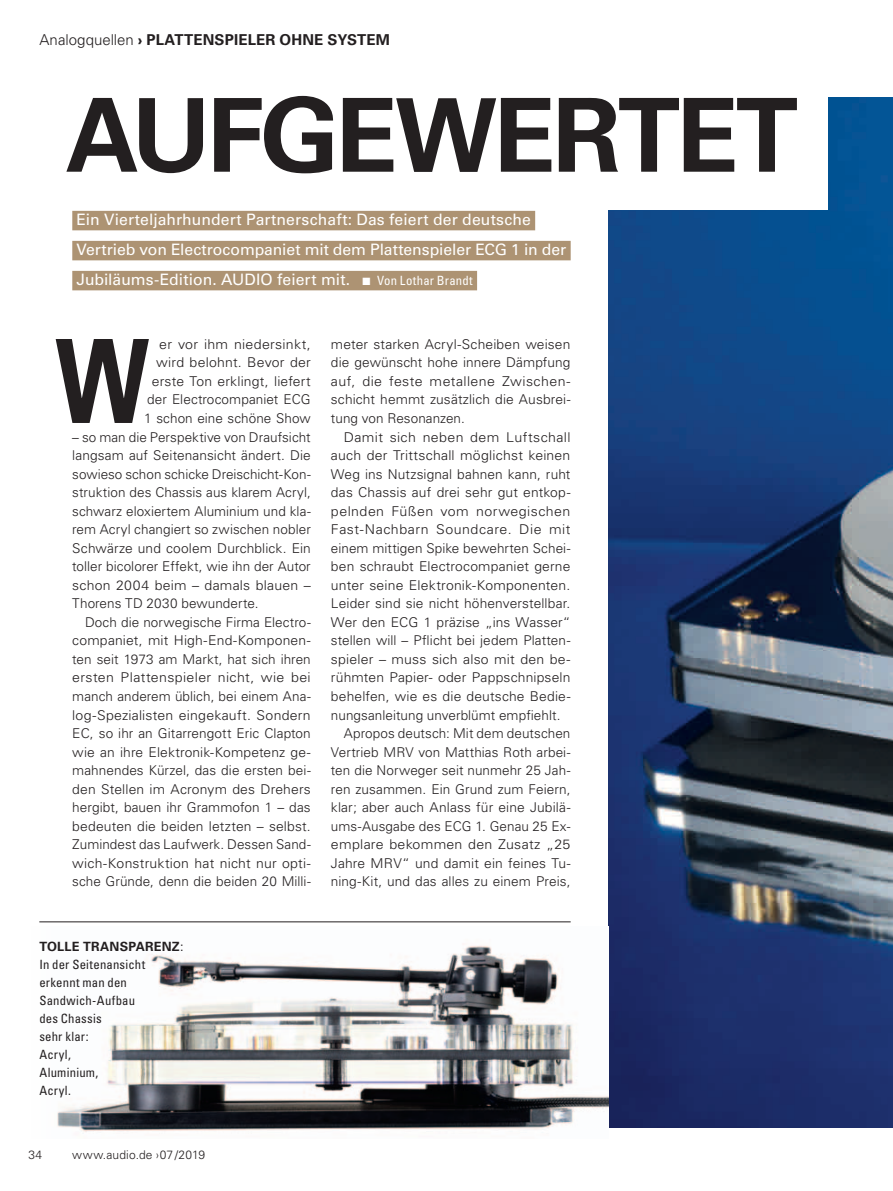
<style>
.page{position:relative;width:893px;height:1191px;background:#fff}
.page>*{position:absolute;margin:0;border:0;box-sizing:border-box;transform-origin:0 0}
.t1{font:700 102px "Univers LT Std";letter-spacing:-.035em;color:#231f20}
.t2{font:15.75px/30px "Univers LT Std";color:#fff}
.t3{font:700 15px "Univers LT Std";letter-spacing:.01em;color:#231f20}
.t4{font:300 13.5px/18.6px "Univers LT Std";letter-spacing:.01em;color:#231f20;text-align:justify}
.t5{font:300 13.5px/18.6px "Univers LT Std";letter-spacing:.01em;color:#231f20;text-align:right;scale:1.05 1}
.t6{font:300 13.5px "Univers LT Std";letter-spacing:.01em;color:#231f20;scale:1.04 1}
.t7{font:300 13.5px "Univers LT Std";letter-spacing:.035em;color:#231f20;scale:1.05 1}
.t8{font:300 13.5px "Univers LT Std";letter-spacing:.03em;color:#231f20;scale:1.05 1}
.t9{font:condensed 12.75px/18px "Univers LT Std";letter-spacing:.015em;color:#231f20}
.t10{font:condensed 12.75px "Univers LT Std";letter-spacing:.015em;color:#fff}
.t11{font:300 12px "Univers LT Std";letter-spacing:.01em;color:#231f20}
.s1{font-weight:300}
.s2{font-weight:700;font-stretch:normal}
</style>
<div class="page">
<img style="left:609px;top:98px;width:284px;height:1029px">
<img style="left:57px;top:945px;width:552px;height:189px">
<div style="left:66px;top:60px;width:762px;height:150px;background:#fff"></div>
<hr style="left:39px;top:921px;width:532px;height:1px;background:#231f20">
<div style="left:72px;top:211px;width:463px;height:19px;background:#ad9373"></div>
<div style="left:72px;top:241px;width:499px;height:19px;background:#ad9373"></div>
<div style="left:72px;top:271px;width:405px;height:19px;background:#ad9373"></div>
<svg style="left:56px;top:339px;width:93px;height:84px"></svg>
<p class="t3" style="left:39px;top:31px;width:352px"><span class="s1">Analogquellen</span> › PLATTENSPIELER OHNE SYSTEM</p>
<h1 class="t1" style="left:66px;top:76px;width:734px">AUFGEWERTET</h1>
<p class="t2" style="left:77px;top:205px;width:491px">Ein Vierteljahrhundert Partnerschaft: Das feiert der deutsche<br>Vertrieb von Electrocompaniet mit dem Plattenspieler ECG 1 in der<br>Jubiläums-Edition. AUDIO feiert mit.</p>
<p class="t10" style="left:377px;top:272px;width:97px">Von Lothar Brandt</p>
<p class="t5" style="left:144px;top:335px;width:160px">er vor ihm niedersinkt, wird belohnt. Bevor der erste Ton erklingt, liefert der Electrocompaniet ECG<br>1 schon eine schöne Show</p>
<p class="t4" style="left:72px;top:427px;width:240px">– so man die Perspektive von Draufsicht langsam auf Seitenansicht ändert. Die sowieso schon schicke Dreischicht-Kon&shy;struktion des Chassis aus klarem Acryl, schwarz eloxiertem Aluminium und kla&shy;rem Acryl changiert so zwischen nobler Schwärze und coolem Durchblick. Ein toller bicolorer Effekt, wie ihn der Autor schon 2004 beim – damals blauen – Thorens TD 2030 bewunderte.</p>
<p class="t4" style="left:72px;top:613px;width:240px;text-indent:13px">Doch die norwegische Firma Electro&shy;companiet, mit High-End-Komponen&shy;ten seit 1973 am Markt, hat sich ihren ersten Plattenspieler nicht, wie bei manch anderem üblich, bei einem Ana&shy;log-Spezialisten eingekauft. Sondern EC, so ihr an Gitarrengott Eric Clapton wie an ihre Elektronik-Kompetenz ge&shy;mahnendes Kürzel, das die ersten bei&shy;den Stellen im Acronym des Drehers hergibt, bauen ihr Grammofon 1 – das bedeuten die beiden letzten – selbst.<br>Zumindest das Laufwerk. Dessen Sand&shy;wich-Konstruktion hat nicht nur opti&shy;sche Gründe, denn die beiden 20 Milli-</p>
<p class="t4" style="left:331px;top:335px;width:241px">meter starken Acryl-Scheiben weisen die gewünscht hohe innere Dämpfung auf, die feste metallene Zwischen&shy;schicht hemmt zusätzlich die Ausbrei&shy;tung von Resonanzen.</p>
<p class="t5" style="left:344px;top:427px;width:217px">Damit sich neben dem Luftschall</p>
<p class="t6" style="left:331px;top:447px;width:232px">auch der Trittschall möglichst keinen</p>
<p class="t4" style="left:331px;top:464px;width:241px">Weg ins Nutzsignal bahnen kann, ruht</p>
<p class="t4" style="left:331px;top:483px;width:241px">das Chassis auf drei sehr gut entkop-</p>
<p class="t8" style="left:331px;top:503px;width:230px">pelnden Füßen vom norwegischen</p>
<p class="t7" style="left:331px;top:521px;width:230px">Fast-Nachbarn Soundcare. Die mit</p>
<p class="t4" style="left:331px;top:538px;width:241px">einem mittigen Spike bewehrten Schei-</p>
<p class="t4" style="left:331px;top:557px;width:241px">ben schraubt Electrocompaniet gerne</p>
<p class="t6" style="left:331px;top:577px;width:232px">unter seine Elektronik-Komponenten.</p>
<p class="t4" style="left:331px;top:594px;width:241px">Leider sind sie nicht höhenverstellbar.</p>
<p class="t4" style="left:331px;top:613px;width:241px">Wer den ECG 1 präzise „ins Wasser“</p>
<p class="t4" style="left:331px;top:631px;width:241px">stellen will – Pflicht bei jedem Platten-</p>
<p class="t6" style="left:331px;top:651px;width:232px">spieler – muss sich also mit den be-</p>
<p class="t4" style="left:331px;top:668px;width:241px">rühmten Papier- oder Pappschnipseln</p>
<p class="t4" style="left:331px;top:687px;width:241px">behelfen, wie es die deutsche Bedie-</p>
<p class="t4" style="left:331px;top:705px;width:231px">nungsanleitung unverblümt empfiehlt.</p>
<p class="t4" style="left:344px;top:724px;width:228px">Apropos deutsch: Mit dem deutschen</p>
<p class="t4" style="left:331px;top:742px;width:241px">Vertrieb MRV von Matthias Roth arbei-</p>
<p class="t4" style="left:331px;top:761px;width:241px">ten die Norweger seit nunmehr 25 Jah-</p>
<p class="t4" style="left:331px;top:779px;width:241px">ren zusammen. Ein Grund zum Feiern,</p>
<p class="t4" style="left:331px;top:798px;width:241px">klar; aber auch Anlass für eine Jubilä-</p>
<p class="t4" style="left:331px;top:816px;width:241px">ums-Ausgabe des ECG 1. Genau 25 Ex-</p>
<p class="t5" style="left:331px;top:835px;width:230px">emplare bekommen den Zusatz „25</p>
<p class="t4" style="left:331px;top:853px;width:241px">Jahre MRV“ und damit ein feines Tu-</p>
<p class="t4" style="left:331px;top:872px;width:241px">ning-Kit, und das alles zu einem Preis,</p>
<p class="t9" style="left:39px;top:936px;width:145px"><span class="s2">TOLLE TRANSPARENZ</span>:<br>In der Seitenansicht erkennt man den<br>Sandwich-Aufbau<br>des Chassis<br>sehr klar:<br>Acryl,<br>Aluminium,<br>Acryl.</p>
<p class="t11" style="left:28px;top:1147px;width:15px">34</p>
<p class="t11" style="left:72px;top:1147px;width:134px">www.audio.de ›07/2019</p>
</div>
